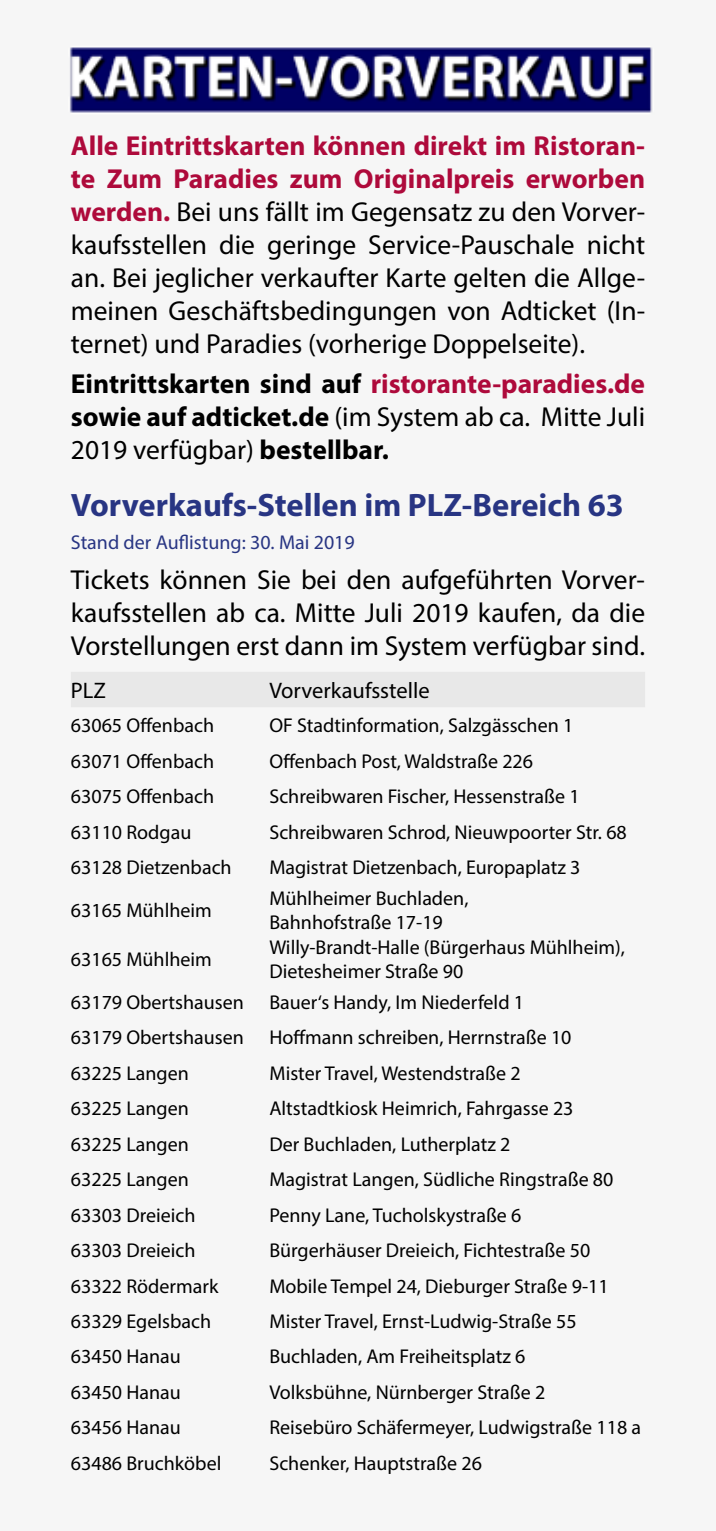
<style>
.page{position:relative;width:716px;height:1531px;background:#fff}
.page>*{position:absolute;margin:0;border:0;box-sizing:border-box;transform-origin:0 0}
.t1{font:700 32.5px "Myriad Pro";color:#283583}
.t2{font:27.5px/33px "Myriad Pro";color:#000;text-align:justify}
.t3{font:700 27.5px/33px "Myriad Pro";color:#000;text-align:justify}
.t4{font:22.5px "Myriad Pro";color:#000}
.t5{font:20px/24px "Myriad Pro";color:#000}
.t6{font:20px "Myriad Pro";color:#283583}
.s1{font-weight:700;color:#ae0a3b}
.s2{color:#ae0a3b}
.s3{font-weight:400}
</style>
<div class="page">
<img style="left:69px;top:47px;width:584px;height:661px">
<div style="left:71px;top:672px;width:574px;height:35px;background:#e8e8e8"></div>
<p class="t2" style="left:71px;top:129px;width:576px"><span class="s1">Alle Eintrittskarten können direkt im Ristoran&shy;te Zum Paradies zum Originalpreis erworben werden.</span> Bei uns fällt im Gegensatz zu den Vorver&shy;kaufsstellen die geringe Service-Pauschale nicht an. Bei jeglicher verkaufter Karte gelten die Allge&shy;meinen Geschäftsbedingungen von Adticket (In&shy;ternet) und Paradies (vorherige Doppelseite).</p>
<h2 class="t3" style="left:71px;top:367px;width:576px">Eintrittskarten sind auf <span class="s2">ristorante-paradies.de </span>sowie auf adticket.de <span class="s3">(im System ab ca. Mitte Juli 2019 verfügbar)</span> bestellbar.</h2>
<h1 class="t1" style="left:71px;top:483px;width:554px">Vorverkaufs-Stellen im PLZ-Bereich 63</h1>
<p class="t6" style="left:71px;top:529px;width:285px">Stand der Auflistung: 30. Mai 2019</p>
<h2 class="t2" style="left:71px;top:562px;width:576px">Tickets können Sie bei den aufgeführten Vorver&shy;kaufsstellen ab ca. Mitte Juli 2019 kaufen, da die Vorstellungen erst dann im System verfügbar sind.</h2>
<p class="t4" style="left:71px;top:676px;width:37px">PLZ</p>
<p class="t4" style="left:269px;top:676px;width:162px">Vorverkaufsstelle</p>
<p class="t5" style="left:71px;top:713px;width:145px">63065 Offenbach</p>
<p class="t5" style="left:269px;top:713px;width:305px">OF Stadtinformation, Salzgässchen 1</p>
<p class="t5" style="left:71px;top:749px;width:145px">63071 Offenbach</p>
<p class="t5" style="left:269px;top:749px;width:265px">Offenbach Post, Waldstraße 226</p>
<p class="t5" style="left:71px;top:784px;width:145px">63075 Offenbach</p>
<p class="t5" style="left:269px;top:784px;width:312px">Schreibwaren Fischer, Hessenstraße 1</p>
<p class="t5" style="left:71px;top:820px;width:122px">63110 Rodgau</p>
<p class="t5" style="left:269px;top:820px;width:359px">Schreibwaren Schrod, Nieuwpoorter Str. 68</p>
<p class="t5" style="left:71px;top:855px;width:162px">63128 Dietzenbach</p>
<p class="t5" style="left:269px;top:855px;width:313px">Magistrat Dietzenbach, Europaplatz 3</p>
<p class="t5" style="left:71px;top:898px;width:142px">63165 Mühlheim</p>
<p class="t5" style="left:269px;top:886px;width:201px">Mühlheimer Buchladen,<br>Bahnhofstraße 17-19</p>
<p class="t5" style="left:71px;top:947px;width:142px">63165 Mühlheim</p>
<p class="t5" style="left:269px;top:935px;width:357px">Willy-Brandt-Halle (Bürgerhaus Mühlheim),<br>Dietesheimer Straße 90</p>
<p class="t5" style="left:71px;top:990px;width:175px">63179 Obertshausen</p>
<p class="t5" style="left:269px;top:990px;width:256px">Bauer‘s Handy, Im Niederfeld 1</p>
<p class="t5" style="left:71px;top:1025px;width:175px">63179 Obertshausen</p>
<p class="t5" style="left:269px;top:1025px;width:304px">Hoffmann schreiben, Herrnstraße 10</p>
<p class="t5" style="left:71px;top:1061px;width:120px">63225 Langen</p>
<p class="t5" style="left:269px;top:1061px;width:253px">Mister Travel, Westendstraße 2</p>
<p class="t5" style="left:71px;top:1096px;width:120px">63225 Langen</p>
<p class="t5" style="left:269px;top:1096px;width:306px">Altstadtkiosk Heimrich, Fahrgasse 23</p>
<p class="t5" style="left:71px;top:1131px;width:120px">63225 Langen</p>
<p class="t5" style="left:269px;top:1131px;width:243px">Der Buchladen, Lutherplatz 2</p>
<p class="t5" style="left:71px;top:1167px;width:120px">63225 Langen</p>
<p class="t5" style="left:269px;top:1167px;width:345px">Magistrat Langen, Südliche Ringstraße 80</p>
<p class="t5" style="left:71px;top:1202px;width:126px">63303 Dreieich</p>
<p class="t5" style="left:269px;top:1202px;width:254px">Penny Lane, Tucholskystraße 6</p>
<p class="t5" style="left:71px;top:1238px;width:126px">63303 Dreieich</p>
<p class="t5" style="left:269px;top:1238px;width:322px">Bürgerhäuser Dreieich, Fichtestraße 50</p>
<p class="t5" style="left:71px;top:1273px;width:149px">63322 Rödermark</p>
<p class="t5" style="left:269px;top:1273px;width:341px">Mobile Tempel 24, Dieburger Straße 9-11</p>
<p class="t5" style="left:71px;top:1309px;width:142px">63329 Egelsbach</p>
<p class="t5" style="left:269px;top:1309px;width:309px">Mister Travel, Ernst-Ludwig-Straße 55</p>
<p class="t5" style="left:71px;top:1344px;width:111px">63450 Hanau</p>
<p class="t5" style="left:269px;top:1344px;width:258px">Buchladen, Am Freiheitsplatz 6</p>
<p class="t5" style="left:71px;top:1380px;width:111px">63450 Hanau</p>
<p class="t5" style="left:269px;top:1380px;width:277px">Volksbühne, Nürnberger Straße 2</p>
<p class="t5" style="left:71px;top:1415px;width:111px">63456 Hanau</p>
<p class="t5" style="left:269px;top:1415px;width:373px">Reisebüro Schäfermeyer, Ludwigstraße 118 a</p>
<p class="t5" style="left:71px;top:1450px;width:152px">63486 Bruchköbel</p>
<p class="t5" style="left:269px;top:1450px;width:214px">Schenker, Hauptstraße 26</p>
</div>
